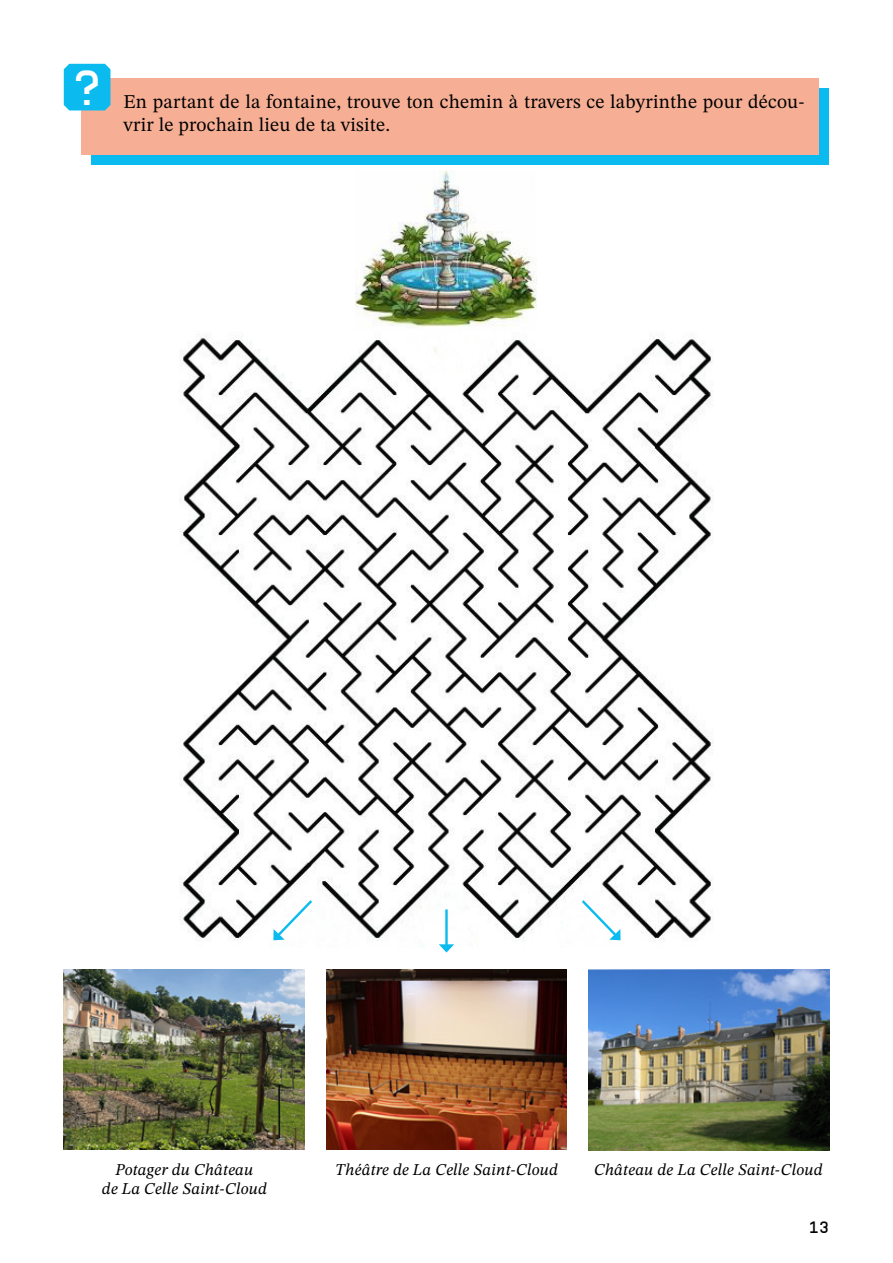
<style>
.page{position:relative;width:893px;height:1263px;background:#fff}
.page>*{position:absolute;margin:0;border:0;box-sizing:border-box;transform-origin:0 0}
.t1{font:49.5px "PP Supply Mono";color:#fff}
.t2{font:19.5px/23.4px "STIX Two Text";letter-spacing:.01em;color:#000}
.t3{font:italic 16.5px/19.8px "STIX Two Text";letter-spacing:.01em;color:#000;text-align:center}
.t4{font:16.5px "PP Supply Mono";color:#000}
</style>
<div class="page">
<img style="left:179px;top:334px;width:534px;height:613px">
<hr style="left:445px;top:909px;width:3px;height:37px;background:#0bbbef">
<svg style="left:439px;top:944px;width:15px;height:8px"></svg>
<svg style="left:273px;top:898px;width:42px;height:42px"></svg>
<svg style="left:579px;top:898px;width:42px;height:42px"></svg>
<img style="left:588px;top:970px;width:241px;height:180px">
<img style="left:326px;top:970px;width:241px;height:179px">
<img style="left:64px;top:970px;width:241px;height:179px">
<img style="left:355px;top:171px;width:182px;height:156px">
<div style="left:91px;top:88px;width:738px;height:77px;background:#0bbbef"></div>
<div style="left:81px;top:78px;width:738px;height:77px;background:#f6af95"></div>
<div style="left:64px;top:64px;width:46px;height:46px;background:#0bbbef"></div>
<h1 class="t1" style="left:72px;top:53px;width:31px">?</h1>
<p class="t2" style="left:124px;top:90px;width:683px">En partant de la fontaine, trouve ton chemin à travers ce labyrinthe pour décou&shy;vrir le prochain lieu de ta visite.</p>
<p class="t3" style="left:102px;top:1159px;width:167px">Potager du Château<br>de La Celle Saint-Cloud</p>
<p class="t3" style="left:335px;top:1159px;width:224px">Théâtre de La Celle Saint-Cloud</p>
<p class="t3" style="left:594px;top:1159px;width:230px">Château de La Celle Saint-Cloud</p>
<p class="t4" style="left:809px;top:1216px;width:21px">13</p>
</div>
